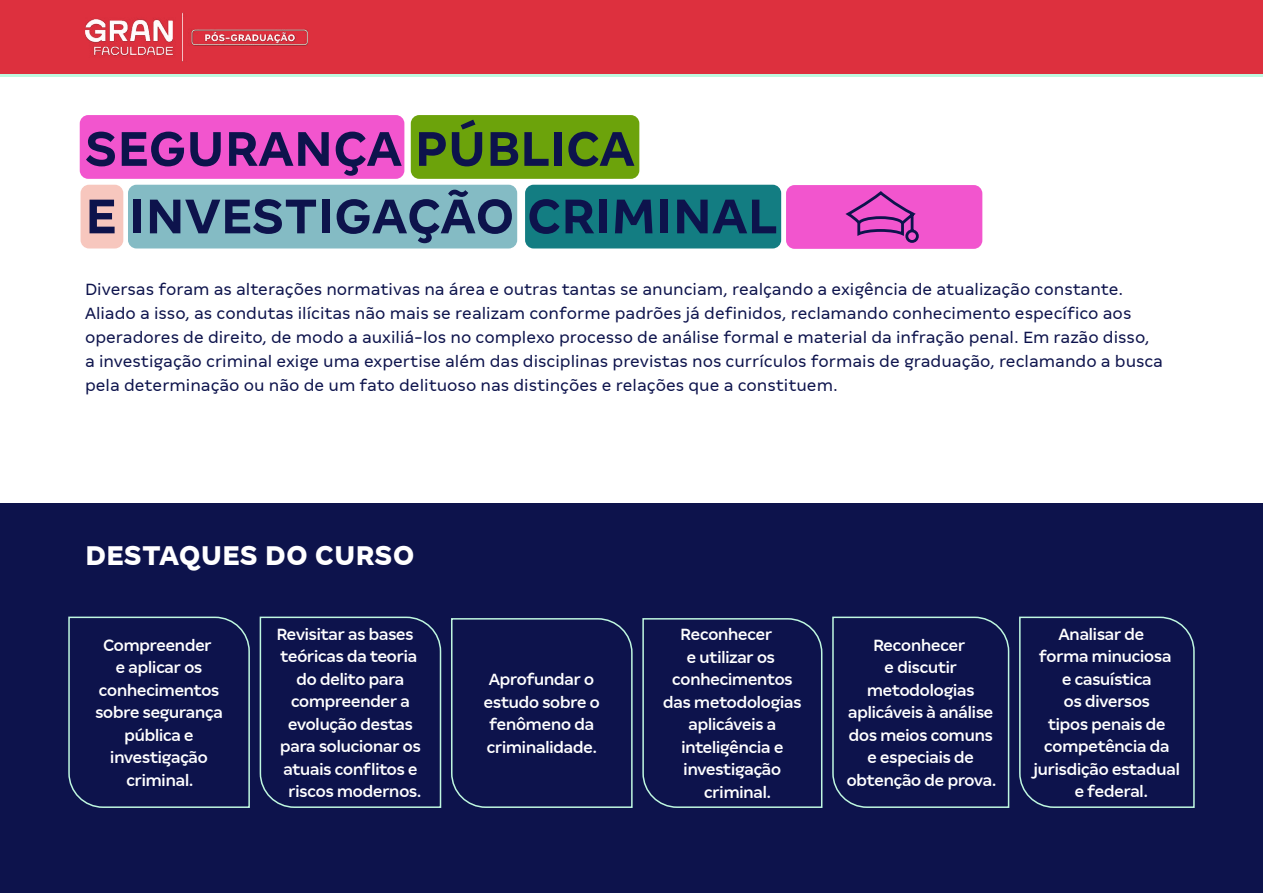
<style>
.page{position:relative;width:1263px;height:893px;background:#fff}
.page>*{position:absolute;margin:0;border:0;box-sizing:border-box;transform-origin:0 0}
.t1{font:700 54px/67.5px "Margem";color:#0d134c}
.t2{font:800 30px "Margem";color:#fff}
.t3{font:500 18px/22.5px "Margem";letter-spacing:-.04em;color:#fff;text-align:center}
.t4{font:18px/24px "Margem";color:#0d134c}
</style>
<div class="page">
<div style="left:0;top:0;width:1263px;height:74px;background:#dd303e"></div>
<hr style="left:0;top:74px;width:1263px;height:3px;background:#bff8e0">
<img style="left:85px;top:13px;width:222px;height:48px">
<div style="left:0;top:504px;width:1263px;height:389px;background:#0d134c"></div>
<div style="left:80px;top:115px;width:324px;height:64px;background:#f255ce;border-radius:9px"></div>
<div style="left:128px;top:185px;width:389px;height:63px;background:#84bbc4;border-radius:9px"></div>
<div style="left:81px;top:185px;width:42px;height:63px;background:#f7c7be;border-radius:9px"></div>
<div style="left:525px;top:185px;width:256px;height:63px;background:#137d82;border-radius:9px"></div>
<div style="left:411px;top:115px;width:228px;height:64px;background:#6ca30b;border-radius:9px"></div>
<div style="left:786px;top:185px;width:196px;height:64px;background:#f255ce;border-radius:9px"></div>
<svg style="left:845px;top:193px;width:74px;height:50px"></svg>
<svg style="left:68px;top:616px;width:182px;height:192px"></svg>
<svg style="left:451px;top:618px;width:182px;height:190px"></svg>
<svg style="left:642px;top:618px;width:181px;height:190px"></svg>
<svg style="left:832px;top:616px;width:178px;height:192px"></svg>
<svg style="left:1019px;top:616px;width:176px;height:192px"></svg>
<svg style="left:259px;top:616px;width:183px;height:192px"></svg>
<h1 class="t1" style="left:85px;top:114px;width:693px">SEGURANÇA PÚBLICA<br>E INVESTIGAÇÃO CRIMINAL</h1>
<p class="t4" style="left:85px;top:277px;width:1079px">Diversas foram as alterações normativas na área e outras tantas se anunciam, realçando a exigência de atualização constante.<br>Aliado a isso, as condutas ilícitas não mais se realizam conforme padrões já definidos, reclamando conhecimento específico aos operadores de direito, de modo a auxiliá-los no complexo processo de análise formal e material da infração penal. Em razão disso, a investigação criminal exige uma expertise além das disciplinas previstas nos currículos formais de graduação, reclamando a busca pela determinação ou não de um fato delituoso nas distinções e relações que a constituem.</p>
<h2 class="t2" style="left:85px;top:537px;width:331px">DESTAQUES DO CURSO</h2>
<p class="t3" style="left:95px;top:634px;width:130px">Compreender<br>e aplicar os conhecimentos sobre segurança pública e investigação criminal.</p>
<p class="t3" style="left:276px;top:622px;width:139px">Revisitar as bases</p>
<p class="t3" style="left:280px;top:645px;width:139px">teóricas da teoria</p>
<p class="t3" style="left:296px;top:667px;width:110px">do delito para</p>
<p class="t3" style="left:291px;top:690px;width:121px">compreender a</p>
<p class="t3" style="left:288px;top:712px;width:127px">evolução destas</p>
<p class="t3" style="left:280px;top:735px;width:143px">para solucionar os</p>
<p class="t3" style="left:283px;top:757px;width:136px">atuais conflitos e</p>
<p class="t3" style="left:288px;top:780px;width:135px">riscos modernos.</p>
<p class="t3" style="left:483px;top:668px;width:118px">Aprofundar o estudo sobre o fenômeno da criminalidade.</p>
<p class="t3" style="left:680px;top:623px;width:94px">Reconhecer</p>
<p class="t3" style="left:687px;top:646px;width:90px">e utilizar os</p>
<p class="t3" style="left:672px;top:668px;width:122px">conhecimentos</p>
<p class="t3" style="left:663px;top:691px;width:140px">das metodologias</p>
<p class="t3" style="left:688px;top:713px;width:90px">aplicáveis a</p>
<p class="t3" style="left:681px;top:736px;width:104px">inteligência e</p>
<p class="t3" style="left:683px;top:758px;width:100px">investigação</p>
<p class="t3" style="left:704px;top:781px;width:69px">criminal.</p>
<p class="t3" style="left:846px;top:634px;width:152px">Reconhecer<br>e discutir metodologias aplicáveis à análise dos meios comuns e especiais de obtenção de prova.</p>
<p class="t3" style="left:1033px;top:622px;width:148px">Analisar de<br>forma minuciosa e casuística<br>os diversos<br>tipos penais de competência da jurisdição estadual e federal.</p>
</div>
